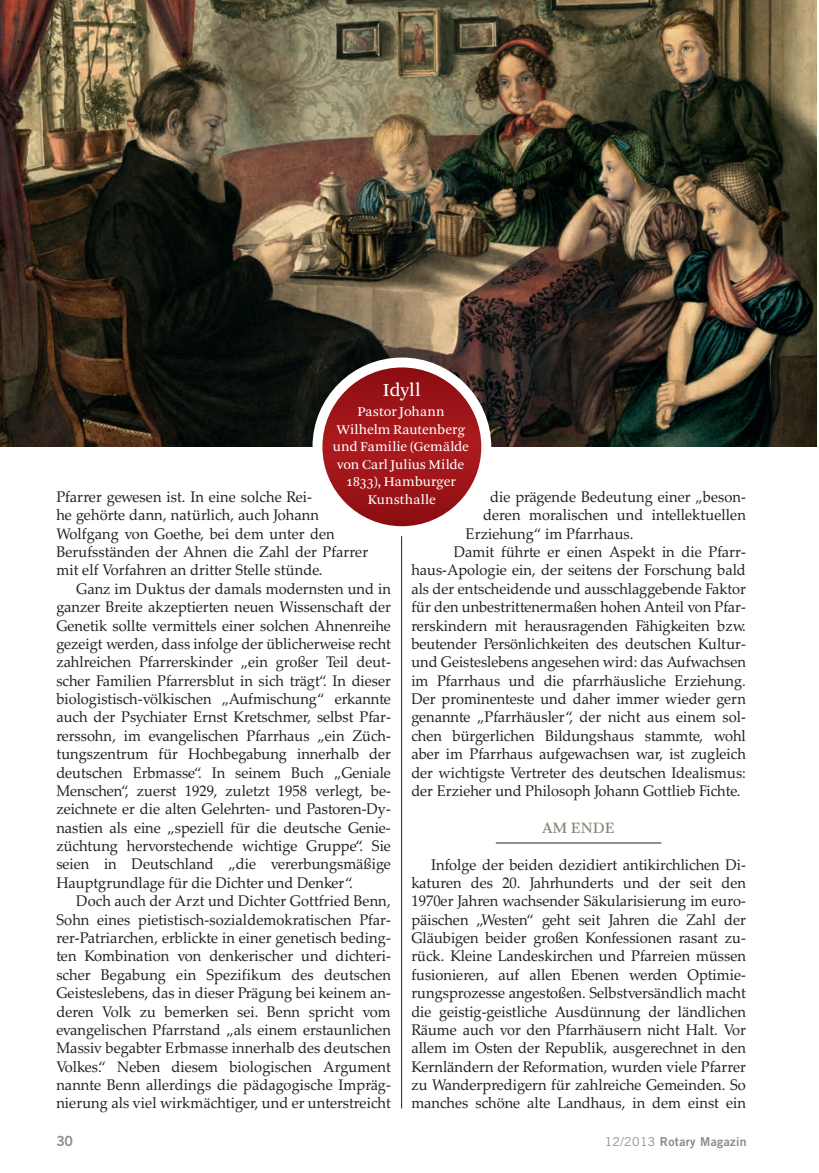
<style>
.page{position:relative;width:819px;height:1173px;background:#fff}
.page>*{position:absolute;margin:0;border:0;box-sizing:border-box;transform-origin:0 0}
.t1{font:19.25px "Arnhem Blond";letter-spacing:.01em;color:#fff}
.t2{font:16.62px "Arnhem Blond";color:#8c8478}
.t3{font:15.4px/18.4px "Palatino LTCE";color:#231f20;text-align:justify;scale:.95 1}
.t4{font:14px/17.5px "Arnhem Blond";letter-spacing:.005em;color:#fff;text-align:center}
.t5{font:14px "Trade Gothic LT Bold Two";color:#8a8c8f}
.t6{font:12.25px "Trade Gothic LT Bold Two";letter-spacing:.03em;color:#8a8c8f}
.s1{font-family:"Trade Gothic LT"}
</style>
<div class="page">
<hr style="left:401px;top:490px;width:1px;height:618px;background:#231f20">
<hr style="left:495px;top:843px;width:166px;height:1px;background:#231f20">
<img style="left:0;top:0;width:815px;height:447px">
<div style="left:312px;top:357px;width:179px;height:179px;background:#fff;border-radius:50%"></div>
<svg style="left:322px;top:367px;width:159px;height:159px;background:#9f161a"></svg>
<p class="t1" style="left:382px;top:383px;width:40px">Idyll</p>
<p class="t4" style="left:332px;top:404px;width:138px">Pastor Johann<br>Wilhelm Rautenberg und Familie (Gemälde von Carl Julius Milde<br>1833), Hamburger<br>Kunsthalle</p>
<p class="t3" style="left:56px;top:489px;width:329px;text-align:left">Pfarrer gewesen ist. In eine solche Rei-<br>he gehörte dann, natürlich, auch Johann Wolfgang von Goethe, bei dem unter den Berufsständen der Ahnen die Zahl der Pfarrer mit elf Vorfahren an dritter Stelle stünde.</p>
<p class="t3" style="left:56px;top:581px;width:353px;text-indent:20px">Ganz im Duktus der damals modernsten und in ganzer Breite akzeptierten neuen Wissenschaft der Genetik sollte vermittels einer solchen Ahnenreihe gezeigt werden, dass infolge der üblicherweise recht zahlreichen Pfarrerskinder „ein großer Teil deut&shy;scher Familien Pfarrersblut in sich trägt“. In dieser biologistisch-völkischen „Aufmischung“ erkannte auch der Psychiater Ernst Kretschmer, selbst Pfar&shy;rerssohn, im evangelischen Pfarrhaus „ein Züch&shy;tungszentrum für Hochbegabung innerhalb der deutschen Erbmasse“. In seinem Buch „Geniale Menschen“, zuerst 1929, zuletzt 1958 verlegt, be&shy;zeichnete er die alten Gelehrten- und Pastoren-Dy&shy;nastien als eine „speziell für die deutsche Genie&shy;züchtung hervorstechende wichtige Gruppe“. Sie seien in Deutschland „die vererbungsmäßige Hauptgrundlage für die Dichter und Denker“.</p>
<p class="t3" style="left:56px;top:893px;width:353px;text-indent:20px">Doch auch der Arzt und Dichter Gottfried Benn, Sohn eines pietistisch-sozialdemokratischen Pfar&shy;rer-Patriarchen, erblickte in einer genetisch beding&shy;ten Kombination von denkerischer und dichteri&shy;scher Begabung ein Spezifikum des deutschen Geisteslebens, das in dieser Prägung bei keinem an&shy;deren Volk zu bemerken sei. Benn spricht vom evangelischen Pfarrstand „als einem erstaunlichen Massiv begabter Erbmasse innerhalb des deutschen Volkes.“ Neben diesem biologischen Argument nannte Benn allerdings die pädagogische Impräg&shy;nierung als viel wirkmächtiger, und er unterstreicht</p>
<p class="t3" style="left:490px;top:489px;width:270px">die prägende Bedeutung einer „beson-</p>
<p class="t3" style="left:483px;top:508px;width:278px">deren moralischen und intellektuellen</p>
<p class="t3" style="left:465px;top:526px;width:178px">Erziehung“ im Pfarrhaus.</p>
<p class="t3" style="left:454px;top:544px;width:309px">Damit führte er einen Aspekt in die Pfarr-</p>
<p class="t3" style="left:411px;top:563px;width:353px">haus-Apologie ein, der seitens der Forschung bald</p>
<p class="t3" style="left:411px;top:581px;width:353px">als der entscheidende und ausschlaggebende Faktor</p>
<p class="t3" style="left:411px;top:600px;width:353px">für den unbestrittenermaßen hohen Anteil von Pfar-</p>
<p class="t3" style="left:411px;top:618px;width:353px">rerskindern mit herausragenden Fähigkeiten bzw.</p>
<p class="t3" style="left:411px;top:636px;width:353px">beutender Persönlichkeiten des deutschen Kultur-</p>
<p class="t3" style="left:411px;top:655px;width:353px">und Geisteslebens angesehen wird: das Aufwachsen</p>
<p class="t3" style="left:411px;top:673px;width:353px">im Pfarrhaus und die pfarrhäusliche Erziehung.</p>
<p class="t3" style="left:411px;top:691px;width:353px">Der prominenteste und daher immer wieder gern</p>
<p class="t3" style="left:411px;top:710px;width:353px">genannte „Pfarrhäusler“, der nicht aus einem sol-</p>
<p class="t3" style="left:411px;top:728px;width:353px">chen bürgerlichen Bildungshaus stammte, wohl</p>
<p class="t3" style="left:411px;top:747px;width:353px">aber im Pfarrhaus aufgewachsen war, ist zugleich</p>
<p class="t3" style="left:411px;top:765px;width:353px">der wichtigste Vertreter des deutschen Idealismus:</p>
<p class="t3" style="left:411px;top:783px;width:348px">der Erzieher und Philosoph Johann Gottlieb Fichte.</p>
<p class="t2" style="left:542px;top:821px;width:74px">AM ENDE</p>
<p class="t3" style="left:411px;top:857px;width:353px;text-indent:20px">Infolge der beiden dezidiert antikirchlichen Di&shy;katuren des 20. Jahrhunderts und der seit den 1970er Jahren wachsender Säkularisierung im euro&shy;päischen „Westen“ geht seit Jahren die Zahl der Gläubigen beider großen Konfessionen rasant zu&shy;rück. Kleine Landeskirchen und Pfarreien müssen fusionieren, auf allen Ebenen werden Optimie&shy;rungsprozesse angestoßen. Selbstversändlich macht die geistig-geistliche Ausdünnung der ländlichen Räume auch vor den Pfarrhäusern nicht Halt. Vor allem im Osten der Republik, ausgerechnet in den Kernländern der Reformation, wurden viele Pfarrer zu Wanderpredigern für zahlreiche Gemeinden. So manches schöne alte Landhaus, in dem einst ein</p>
<p class="t5" style="left:56px;top:1136px;width:18px">30</p>
<p class="t6" style="left:604px;top:1137px;width:143px"><span class="s1">12/2013</span> Rotary Magazin</p>
</div>
